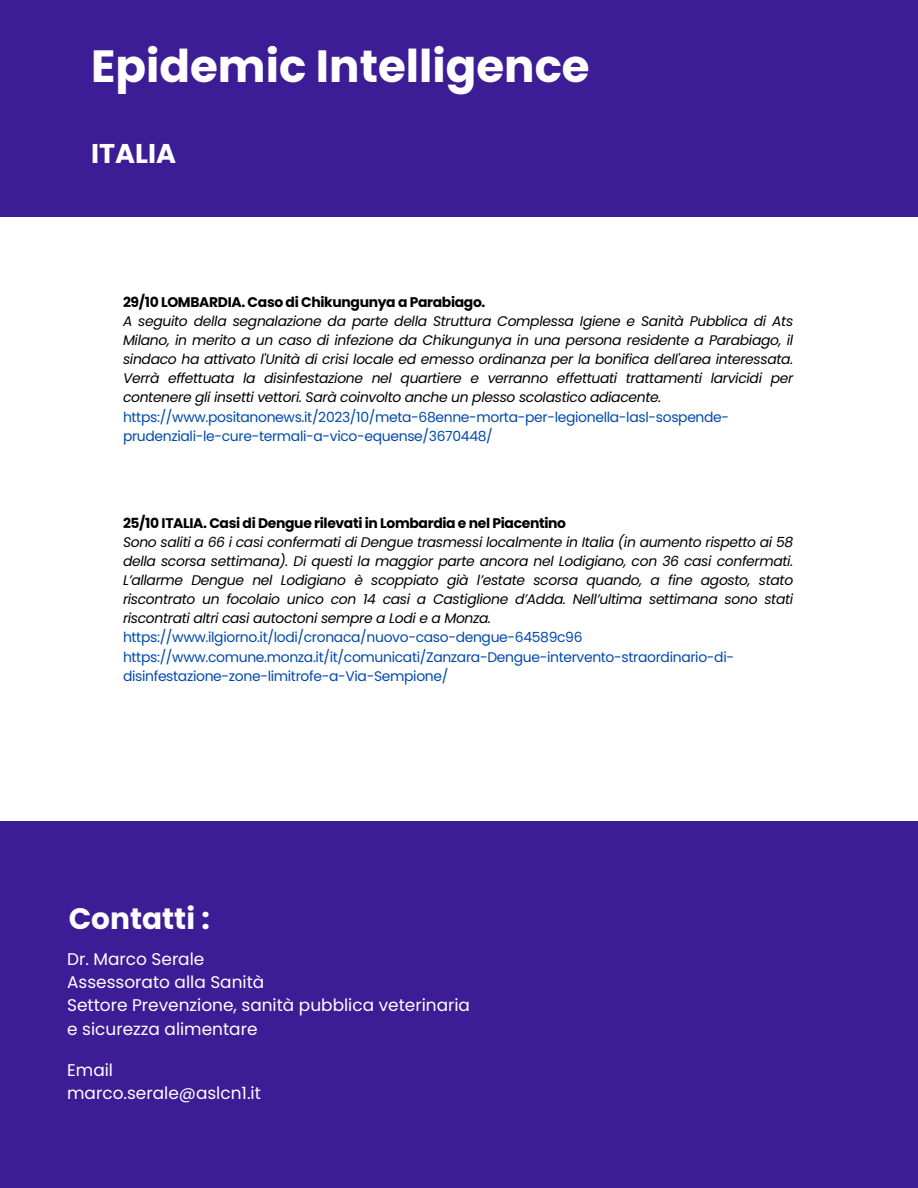
<style>
.page{position:relative;width:918px;height:1188px;background:#fff}
.page>*{position:absolute;margin:0;border:0;box-sizing:border-box;transform-origin:0 0}
.t1{font:700 45.15px "Poppins";color:#fff}
.t2{font:700 29.7px "Poppins";color:#fff}
.t3{font:700 27.15px "Poppins";color:#fff}
.t4{font:16.95px/23.2px "Poppins";color:#fff}
.t5{font:italic 13.95px/19.2px "Poppins";letter-spacing:-.025em;color:#000;text-align:justify}
.t6{font:13.95px/19.2px "Poppins";letter-spacing:-.025em;color:#004aad}
.t7{font:700 13.95px "Poppins";letter-spacing:-.025em;color:#000}
</style>
<div class="page">
<div style="left:0;top:0;width:918px;height:216px;background:#3d1d96"></div>
<div style="left:0;top:822px;width:918px;height:366px;background:#3d1d96"></div>
<p class="t1" style="left:91px;top:35px;width:500px">Epidemic Intelligence</p>
<p class="t3" style="left:91px;top:135px;width:87px">ITALIA</p>
<p class="t7" style="left:123px;top:292px;width:364px">29/10 LOMBARDIA. Caso di Chikungunya a Parabiago.</p>
<p class="t5" style="left:123px;top:311px;width:672px">A seguito della segnalazione da parte della Struttura Complessa Igiene e Sanità Pubblica di Ats Milano, in merito a un caso di infezione da Chikungunya in una persona residente a Parabiago, il sindaco ha attivato l'Unità di crisi locale ed emesso ordinanza per la bonifica dell'area interessata.<br>Verrà effettuata la disinfestazione nel quartiere e verranno effettuati trattamenti larvicidi per contenere gli insetti vettori. Sarà coinvolto anche un plesso scolastico adiacente.</p>
<p class="t6" style="left:123px;top:407px;width:608px">https://www.positanonews.it/2023/10/meta-68enne-morta-per-legionella-lasl-sospende&shy;prudenziali-le-cure-termali-a-vico-equense/3670448/</p>
<p class="t7" style="left:123px;top:513px;width:445px">25/10 ITALIA. Casi di Dengue rilevati in Lombardia e nel Piacentino</p>
<p class="t5" style="left:123px;top:532px;width:672px">Sono saliti a 66 i casi confermati di Dengue trasmessi localmente in Italia (in aumento rispetto ai 58 della scorsa settimana). Di questi la maggior parte ancora nel Lodigiano, con 36 casi confermati.<br>L’allarme Dengue nel Lodigiano è scoppiato già l’estate scorsa quando, a fine agosto, stato riscontrato un focolaio unico con 14 casi a Castiglione d’Adda. Nell’ultima settimana sono stati riscontrati altri casi autoctoni sempre a Lodi e a Monza.</p>
<p class="t6" style="left:123px;top:628px;width:461px">https://www.ilgiorno.it/lodi/cronaca/nuovo-caso-dengue-64589c96</p>
<p class="t6" style="left:123px;top:647px;width:613px">https://www.comune.monza.it/it/comunicati/Zanzara-Dengue-intervento-straordinario-di&shy;disinfestazione-zone-limitrofe-a-Via-Sempione/</p>
<p class="t2" style="left:69px;top:897px;width:143px">Contatti :</p>
<p class="t4" style="left:67px;top:947px;width:139px">Dr. Marco Serale</p>
<p class="t4" style="left:67px;top:970px;width:199px">Assessorato alla Sanità</p>
<p class="t4" style="left:67px;top:994px;width:404px">Settore Prevenzione, sanità pubblica veterinaria e sicurezza alimentare</p>
<p class="t4" style="left:67px;top:1059px;width:47px">Email</p>
<p class="t4" style="left:67px;top:1082px;width:195px">marco.serale@aslcn1.it</p>
</div>
